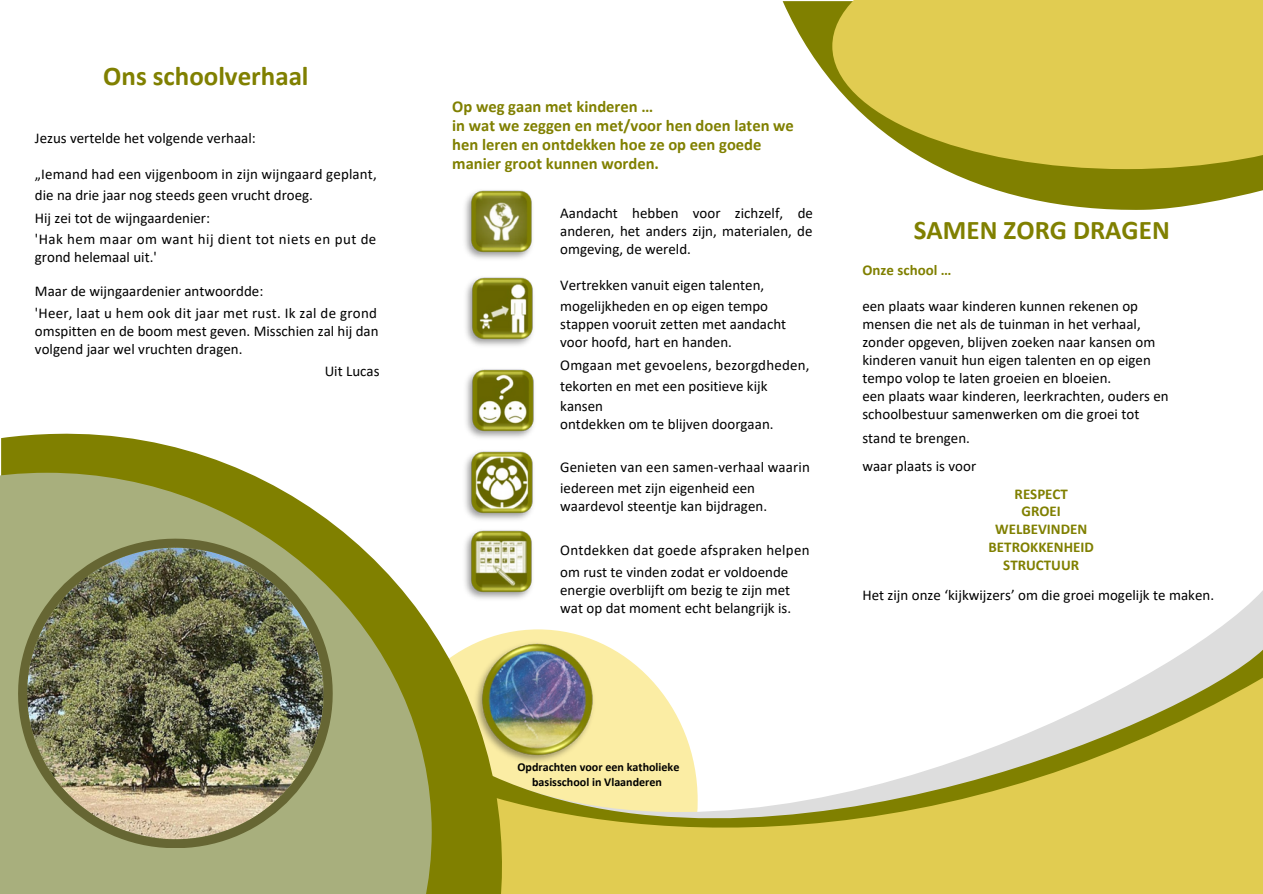
<style>
.page{position:relative;width:1263px;height:894px;background:#fff}
.page>*{position:absolute;margin:0;border:0;box-sizing:border-box;transform-origin:0 0}
.t1{font:700 27px "Calibri";color:#808000}
.t2{font:700 16.5px "Calibri";color:#808000}
.t3{font:15px/18px "Calibri";color:#000;text-align:justify}
.t4{font:15px "Calibri";letter-spacing:.02em;color:#000}
.t5{font:700 15px "Calibri";color:#808000}
.t6{font:15px "Calibri";letter-spacing:.03em;color:#000}
.t7{font:700 12px/14.5px "Calibri";color:#000;text-align:center}
</style>
<div class="page">
<svg style="left:502px;top:590px;width:761px;height:59px"></svg>
<svg style="left:599px;top:649px;width:664px;height:28px"></svg>
<svg style="left:502px;top:677px;width:761px;height:216px;fill:#e1cc51"></svg>
<svg style="left:1px;top:433px;width:501px;height:460px;fill:#808000"></svg>
<svg style="left:0;top:472px;width:432px;height:421px;background:#acb076"></svg>
<svg style="left:783px;top:1px;width:480px;height:209px"></svg>
<svg style="left:832px;top:0;width:431px;height:169px;background:#dcca55"></svg>
<img style="left:470px;top:638px;width:129px;height:128px">
<img style="left:465px;top:190px;width:67px;height:69px">
<img style="left:466px;top:277px;width:67px;height:69px">
<img style="left:460px;top:369px;width:74px;height:74px">
<img style="left:459px;top:446px;width:79px;height:158px">
<img style="left:18px;top:538px;width:315px;height:309px">
<p class="t1" style="left:103px;top:65px;width:207px">Ons schoolverhaal</p>
<p class="t3" style="left:35px;top:130px;width:222px">Jezus vertelde het volgende verhaal:</p>
<p class="t3" style="left:35px;top:166px;width:343px">„Iemand had een vijgenboom in zijn wijngaard geplant,</p>
<p class="t3" style="left:35px;top:188px;width:280px">die na drie jaar nog steeds geen vrucht droeg.</p>
<p class="t3" style="left:35px;top:210px;width:177px">Hij zei tot de wijngaardenier:</p>
<p class="t6" style="left:35px;top:233px;width:343px">'Hak hem maar om want hij dient tot niets en put de</p>
<p class="t3" style="left:35px;top:249px;width:123px">grond helemaal uit.'</p>
<p class="t3" style="left:35px;top:283px;width:230px">Maar de wijngaardenier antwoordde:</p>
<p class="t4" style="left:35px;top:306px;width:344px">'Heer, laat u hem ook dit jaar met rust. Ik zal de grond</p>
<p class="t3" style="left:35px;top:323px;width:345px">omspitten en de boom mest geven. Misschien zal hij dan</p>
<p class="t3" style="left:35px;top:340px;width:209px">volgend jaar wel vruchten dragen.</p>
<p class="t3" style="left:325px;top:363px;width:56px">Uit Lucas</p>
<p class="t2" style="left:452px;top:99px;width:202px">Op weg gaan met kinderen …</p>
<p class="t2" style="left:452px;top:119px;width:343px">in wat we zeggen en met/voor hen doen laten we</p>
<p class="t2" style="left:452px;top:138px;width:311px">hen leren en ontdekken hoe ze op een goede</p>
<p class="t2" style="left:452px;top:157px;width:208px">manier groot kunnen worden.</p>
<p class="t3" style="left:560px;top:205px;width:254px">Aandacht hebben voor zichzelf, de anderen, het anders zijn, materialen, de omgeving, de wereld.</p>
<p class="t3" style="left:560px;top:277px;width:206px">Vertrekken vanuit eigen talenten,</p>
<p class="t3" style="left:560px;top:298px;width:209px">mogelijkheden en op eigen tempo</p>
<p class="t3" style="left:560px;top:316px;width:228px">stappen vooruit zetten met aandacht</p>
<p class="t3" style="left:560px;top:334px;width:173px">voor hoofd, hart en handen.</p>
<p class="t3" style="left:560px;top:356px;width:251px">Omgaan met gevoelens, bezorgdheden,</p>
<p class="t3" style="left:560px;top:378px;width:209px">tekorten en met een positieve kijk</p>
<p class="t3" style="left:560px;top:398px;width:44px">kansen</p>
<p class="t3" style="left:560px;top:416px;width:215px">ontdekken om te blijven doorgaan.</p>
<p class="t3" style="left:560px;top:459px;width:251px">Genieten van een samen-verhaal waarin</p>
<p class="t3" style="left:560px;top:480px;width:196px">iedereen met zijn eigenheid een</p>
<p class="t3" style="left:560px;top:498px;width:208px">waardevol steentje kan bijdragen.</p>
<p class="t4" style="left:560px;top:544px;width:251px">Ontdekken dat goede afspraken helpen</p>
<p class="t3" style="left:560px;top:563px;width:230px">om rust te vinden zodat er voldoende</p>
<p class="t3" style="left:560px;top:581px;width:231px">energie overblijft om bezig te zijn met</p>
<p class="t3" style="left:560px;top:599px;width:233px">wat op dat moment echt belangrijk is.</p>
<p class="t1" style="left:914px;top:218px;width:257px">SAMEN ZORG DRAGEN</p>
<p class="t5" style="left:862px;top:264px;width:91px">Onze school …</p>
<p class="t3" style="left:862px;top:298px;width:277px">een plaats waar kinderen kunnen rekenen op</p>
<p class="t3" style="left:862px;top:316px;width:280px">mensen die net als de tuinman in het verhaal,</p>
<p class="t3" style="left:862px;top:334px;width:294px">zonder opgeven, blijven zoeken naar kansen om</p>
<p class="t3" style="left:862px;top:352px;width:290px">kinderen vanuit hun eigen talenten en op eigen</p>
<p class="t3" style="left:862px;top:370px;width:250px">tempo volop te laten groeien en bloeien.</p>
<p class="t3" style="left:862px;top:388px;width:308px">een plaats waar kinderen, leerkrachten, ouders en schoolbestuur samenwerken om die groei tot</p>
<p class="t3" style="left:862px;top:430px;width:109px">stand te brengen.</p>
<p class="t3" style="left:862px;top:458px;width:115px">waar plaats is voor</p>
<p class="t5" style="left:1015px;top:488px;width:55px">RESPECT</p>
<p class="t5" style="left:1021px;top:505px;width:41px">GROEI</p>
<p class="t5" style="left:995px;top:523px;width:94px">WELBEVINDEN</p>
<p class="t5" style="left:988px;top:541px;width:107px">BETROKKENHEID</p>
<p class="t5" style="left:1003px;top:559px;width:77px">STRUCTUUR</p>
<p class="t3" style="left:862px;top:586px;width:353px">Het zijn onze ‘kijkwijzers’ om die groei mogelijk te maken.</p>
<p class="t7" style="left:517px;top:760px;width:163px">Opdrachten voor een katholieke basisschool in Vlaanderen</p>
</div>
